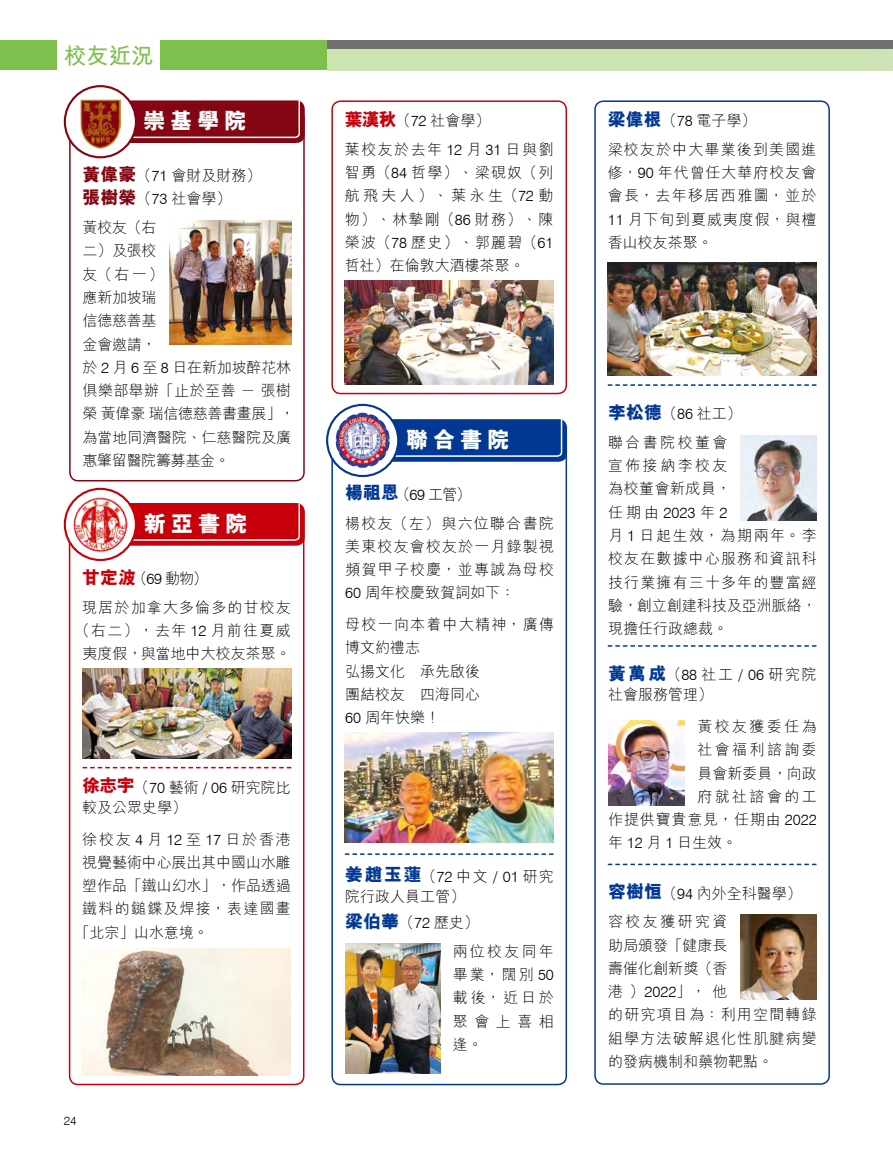
<style>
.page{position:relative;width:893px;height:1170px;background:#fff}
.page>*{position:absolute;margin:0;border:0;box-sizing:border-box;transform-origin:0 0}
.t1{font:800 22.5px "M Hei HK";letter-spacing:.2em;color:#fff}
.t2{font:700 22.5px "M Hei HK";color:#7ec04d}
.t3{font:300 15px/23.2px "M Hei HK";letter-spacing:.06em;color:#000;text-align:justify}
.t4{font:300 15px/23.2px "M Hei HK";color:#000}
.t5{font:300 15px/23.2px "M Hei HK";letter-spacing:-.02em;color:#000}
.t6{font:300 15px/28.7px "M Hei HK";letter-spacing:.16em;color:#000}
.t7{font:300 15px/28.7px "M Hei HK";letter-spacing:.095em;color:#000}
.t8{font:300 15px/28.7px "M Hei HK";letter-spacing:.085em;color:#000}
.t9{font:300 15px "M Hei HK";letter-spacing:-.005em;color:#000}
.t10{font:300 15px/28.7px "M Hei HK";letter-spacing:.145em;color:#000}
.t11{font:300 15px "Swiss 721 BT";color:#000}
.t12{font:300 12px "Swiss 721 BT";color:#000}
.s1{font-weight:800;font-size:18px;color:#840612}
.s2{font-family:"Swiss 721 BT"}
.s3{font-weight:800;font-size:18px;color:#c7000b}
.s4{font-weight:800;font-size:18px;color:#003894}
.s5{font-family:"M Hei HK"}
</style>
<div class="page">
<div style="left:161px;top:41px;width:166px;height:29px;background:#7ec04d"></div>
<div style="left:327px;top:49px;width:566px;height:21px;background:#cce3b2"></div>
<div style="left:327px;top:41px;width:566px;height:8px;background:#727171"></div>
<div style="left:0;top:41px;width:57px;height:29px;background:#7ec04d"></div>
<div style="left:594px;top:100px;width:236px;height:984px;border:2px solid #003894;border-radius:9px"></div>
<div style="left:331px;top:100px;width:236px;height:294px;border:2px solid #c7000b;border-radius:9px"></div>
<div style="left:69px;top:503px;width:235px;height:582px;border:2px solid #c7000b;border-radius:9px"></div>
<div style="left:69px;top:109px;width:236px;height:372px;border:2px solid #840612;border-radius:9px"></div>
<div style="left:102px;top:100px;width:203px;height:43px;background:#840612;border-radius:9px"></div>
<svg style="left:130px;top:100px;width:171px;height:39px"></svg>
<div style="left:65px;top:86px;width:71px;height:71px;background:#fff;border-radius:50%"></div>
<div style="left:64px;top:85px;width:73px;height:73px;border:2px solid #840612;border-radius:50%"></div>
<img style="left:80px;top:99px;width:40px;height:50px">
<svg style="left:608px;top:645px;width:208px;height:1px"></svg>
<svg style="left:608px;top:863px;width:208px;height:2px"></svg>
<svg style="left:608px;top:384px;width:208px;height:2px"></svg>
<div style="left:102px;top:503px;width:203px;height:42px;background:#c7000b;border-radius:9px"></div>
<svg style="left:133px;top:503px;width:168px;height:38px"></svg>
<svg style="left:65px;top:489px;width:71px;height:71px"></svg>
<div style="left:64px;top:487px;width:73px;height:74px;border:2px solid #c7000b;border-radius:50%"></div>
<img style="left:73px;top:496px;width:54px;height:56px">
<svg style="left:83px;top:766px;width:208px;height:2px"></svg>
<svg style="left:345px;top:853px;width:209px;height:1px"></svg>
<div style="left:331px;top:440px;width:236px;height:645px;border:2px solid #003894;border-radius:9px"></div>
<div style="left:364px;top:419px;width:203px;height:42px;background:#003894;border-radius:9px"></div>
<svg style="left:392px;top:419px;width:171px;height:38px"></svg>
<svg style="left:327px;top:405px;width:71px;height:71px"></svg>
<div style="left:326px;top:404px;width:73px;height:73px;border:2px solid #003894;border-radius:50%"></div>
<img style="left:336px;top:412px;width:54px;height:55px">
<img style="left:345px;top:732px;width:209px;height:110px">
<img style="left:608px;top:262px;width:209px;height:113px">
<img style="left:169px;top:220px;width:122px;height:124px">
<img style="left:82px;top:668px;width:209px;height:90px">
<img style="left:82px;top:948px;width:209px;height:127px">
<img style="left:345px;top:281px;width:209px;height:103px">
<img style="left:345px;top:943px;width:95px;height:130px">
<img style="left:740px;top:435px;width:77px;height:85px">
<img style="left:740px;top:914px;width:77px;height:85px">
<img style="left:608px;top:720px;width:77px;height:85px">
<h1 class="t2" style="left:64px;top:39px;width:91px">校友近況</h1>
<h1 class="t1" style="left:143px;top:110px;width:105px">崇基學院</h1>
<p class="t4" style="left:83px;top:164px;width:180px"><span class="s1">黃偉豪</span>（<span class="s2">71</span> 會財及財務）<span class="s1">張樹榮</span>（<span class="s2">73</span> 社會學）</p>
<p class="t5" style="left:83px;top:216px;width:214px">黃校友（右<br>二）及張校<br>友（右一）<br>應新加坡瑞<br>信德慈善基<br>金會邀請，<br>於 <span class="s2">2</span> 月 <span class="s2">6</span> 至 <span class="s2">8</span> 日在新加坡醉花林俱樂部舉辦「止於至善－張樹榮黃偉豪瑞信德慈善書畫展」，為當地同濟醫院、仁慈醫院及廣惠肇留醫院籌募基金。</p>
<h1 class="t1" style="left:144px;top:512px;width:105px">新亞書院</h1>
<p class="t3" style="left:82px;top:564px;width:210px;line-height:28.7px"><span class="s3">甘定波</span>（<span class="s2">69</span> 動物）<br>現居於加拿大多倫多的甘校友</p>
<p class="t4" style="left:75px;top:618px;width:218px;text-align:center">（右二），去年 <span class="s2">12</span> 月前往夏威夷度假，與當地中大校友茶聚。</p>
<p class="t4" style="left:82px;top:776px;width:210px;line-height:20.2px"><span class="s3">徐志宇</span>（<span class="s2">70</span> 藝術 <span class="s2">/ 06</span> 研究院比較及公眾史學）</p>
<p class="t3" style="left:82px;top:827px;width:210px">徐校友 <span class="s2">4</span> 月 <span class="s2">12</span> 至 <span class="s2">17</span> 日於香港</p>
<p class="t9" style="left:82px;top:854px;width:210px">視覺藝術中心展出其中國山水雕</p>
<p class="t9" style="left:82px;top:878px;width:210px">塑作品「鐵山幻水」，作品透過</p>
<p class="t8" style="left:82px;top:894px;width:210px">鐵料的鎚鍱及焊接，表達國畫</p>
<p class="t3" style="left:75px;top:920px;width:135px">「北宗」山水意境。</p>
<p class="t12" style="left:64px;top:1113px;width:14px">24</p>
<p class="t7" style="left:345px;top:106px;width:210px"><span class="s3">葉漢秋</span>（<span class="s2">72</span> 社會學）<br>葉校友於去年 <span class="s2">12</span> 月 <span class="s2">31</span> 日與劉</p>
<p class="t3" style="left:345px;top:161px;width:210px">智勇（<span class="s2">84</span> 哲學）、梁硯奴（列航飛夫人）、葉永生（<span class="s2">72</span>動物）、林摯剛（<span class="s2">86</span> 財務）、陳榮波（<span class="s2">78</span> 歷史）、郭麗碧（<span class="s2">61</span>哲社）在倫敦大酒樓茶聚。</p>
<h1 class="t1" style="left:406px;top:428px;width:105px">聯合書院</h1>
<p class="t8" style="left:345px;top:480px;width:210px"><span class="s4">楊祖恩</span>（<span class="s2">69</span> 工管）<br>楊校友（左）與六位聯合書院</p>
<p class="t3" style="left:345px;top:534px;width:210px">美東校友會校友於一月錄製視頻賀甲子校慶，並專誠為母校<span class="s2">60</span> 周年校慶致賀詞如下：</p>
<p class="t4" style="left:345px;top:612px;width:210px">母校一向本着中大精神，廣傳博文約禮志<br>弘揚文化　承先啟後<br>團結校友　四海同心<br><span class="s2">60</span> 周年快樂！</p>
<p class="t4" style="left:345px;top:865px;width:210px;line-height:20.2px"><span class="s4">姜趙玉蓮</span>（<span class="s2">72</span> 中文 <span class="s2">/ 01</span> 研究院行政人員工管）</p>
<p class="t10" style="left:453px;top:907px;width:103px;text-indent:-108px"><span class="s4">梁伯華</span>（<span class="s2">72</span> 歷史）<br>兩位校友同年</p>
<p class="t3" style="left:453px;top:962px;width:103px">畢業，闊別 <span class="s2">50</span>載後，近日於聚會上喜相逢。</p>
<p class="t3" style="left:608px;top:106px;width:210px;line-height:28.7px"><span class="s4">梁偉根</span>（<span class="s2">78</span> 電子學）<br>梁校友於中大畢業後到美國進</p>
<p class="t3" style="left:608px;top:161px;width:210px">修，<span class="s2">90</span> 年代曾任大華府校友會會長，去年移居西雅圖，並於<span class="s2">11</span> 月下旬到夏威夷度假，與檀香山校友茶聚。</p>
<p class="t6" style="left:608px;top:399px;width:135px"><span class="s4">李松德</span>（<span class="s2">86</span> 社工）聯合書院校董會</p>
<p class="t7" style="left:608px;top:454px;width:125px;line-height:23.2px">宣佈接納李校友為校董會新成員，</p>
<p class="t11" style="left:608px;top:503px;width:121px"><span class="s5">任期由</span>2023<span class="s5">年</span>2</p>
<p class="t3" style="left:608px;top:523px;width:210px">月 <span class="s2">1</span> 日起生效，為期兩年。李校友在數據中心服務和資訊科技行業擁有三十多年的豐富經驗，創立創建科技及亞洲脈絡，現擔任行政總裁。</p>
<p class="t4" style="left:608px;top:664px;width:210px;line-height:20.2px"><span class="s4">黃萬成</span>（<span class="s2">88</span> 社工 <span class="s2">/ 06</span> 研究院社會服務管理）</p>
<p class="t6" style="left:697px;top:712px;width:121px">黃校友獲委任為</p>
<p class="t6" style="left:697px;top:735px;width:121px">社會福利諮詢委</p>
<p class="t3" style="left:697px;top:761px;width:121px">員會新委員，向政</p>
<p class="t6" style="left:697px;top:781px;width:121px">府就社諮會的工</p>
<p class="t3" style="left:608px;top:807px;width:210px">作提供寶貴意見，任期由 <span class="s2">2022</span></p>
<p class="t3" style="left:608px;top:831px;width:130px">年 <span class="s2">12</span> 月 <span class="s2">1</span> 日生效。</p>
<p class="t6" style="left:608px;top:878px;width:195px"><span class="s4">容樹恒</span>（<span class="s2">94</span> 內外全科醫學）容校友獲研究資</p>
<p class="t3" style="left:608px;top:933px;width:210px;text-align:left">助局頒發「健康長<br>壽催化創新獎（香<br>港）<span class="s2">2022</span>」，他<br>的研究項目為：利用空間轉錄組學方法破解退化性肌腱病變的發病機制和藥物靶點。</p>
</div>
